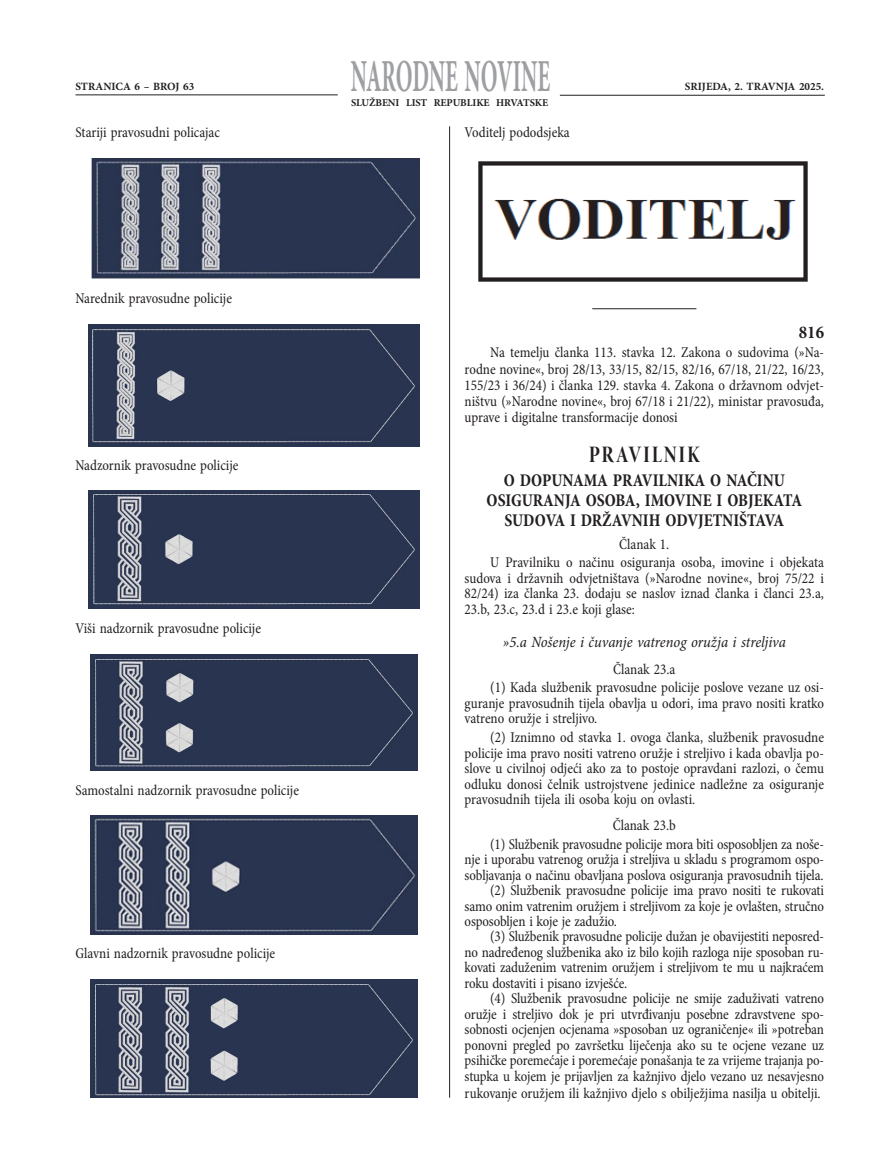
<style>
.page{position:relative;width:872px;height:1170px;background:#fff}
.page>*{position:absolute;margin:0;border:0;box-sizing:border-box;transform-origin:0 0}
.t1{font:700 45.9px "Minion Pro";letter-spacing:-.01em;color:#9d9fa2;scale:.48 1}
.TB-NA16{font:24px "Minion Pro Bold Cn Disp";letter-spacing:.08em;color:#231f20;scale:.94 1}
.T-12_9_fett_S{font:700 condensed 18px/20px "Minion Pro";color:#231f20;text-align:center;scale:.94 1}
.Broj_D{font:700 condensed 18px "Minion Pro";color:#231f20}
.T-10_9_sred{font:italic condensed 15.75px "Minion Pro";letter-spacing:-.005em;color:#231f20}
.T-9_8{font:condensed 15px/15.5px "Minion Pro";letter-spacing:-.01em;color:#231f20;text-align:justify;scale:.95 1}
.T-9_8_bez_uvl{font:condensed 15px "Minion Pro";color:#231f20;scale:.95 1}
.Clanak{font:condensed 15px "Minion Pro";color:#231f20;scale:.95 1}
.t2{font:700 11.1px "Minion Pro";color:#231f20}
.t3{font:700 10.5px "Minion Pro";letter-spacing:-.01em;color:#231f20}
</style>
<div class="page">
<hr style="left:449px;top:126px;width:1px;height:971px;background:#231f20">
<hr style="left:560px;top:95px;width:264px;height:1px;background:#231f20">
<hr style="left:75px;top:95px;width:263px;height:1px;background:#231f20">
<hr style="left:592px;top:308px;width:104px;height:1px;background:#231f20">
<img style="left:478px;top:161px;width:330px;height:121px">
<img style="left:91px;top:158px;width:329px;height:121px">
<img style="left:88px;top:325px;width:332px;height:121px">
<img style="left:88px;top:491px;width:331px;height:117px">
<img style="left:91px;top:654px;width:326px;height:116px">
<img style="left:91px;top:815px;width:326px;height:119px">
<img style="left:91px;top:979px;width:326px;height:118px">
<p class="t2" style="left:75px;top:79px;width:120px">STRANICA 6 – BROJ 63</p>
<p class="T-9_8_bez_uvl" style="left:75px;top:123px;width:153px">Stariji pravosudni policajac</p>
<h1 class="t1" style="left:351px;top:44px;width:417px">NARODNE NOVINE</h1>
<p class="t3" style="left:351px;top:95px;width:198px">SLUŽBENI LIST REPUBLIKE HRVATSKE</p>
<p class="T-9_8_bez_uvl" style="left:464px;top:123px;width:112px">Voditelj pododsjeka</p>
<p class="t2" style="left:685px;top:79px;width:141px">SRIJEDA, 2. TRAVNJA 2025.</p>
<p class="T-9_8_bez_uvl" style="left:75px;top:288px;width:166px">Narednik pravosudne policije</p>
<p class="T-9_8_bez_uvl" style="left:75px;top:455px;width:173px">Nadzornik pravosudne policije</p>
<p class="T-9_8_bez_uvl" style="left:75px;top:618px;width:197px">Viši nadzornik pravosudne policije</p>
<p class="T-9_8_bez_uvl" style="left:75px;top:779px;width:237px">Samostalni nadzornik pravosudne policije</p>
<p class="T-9_8_bez_uvl" style="left:75px;top:943px;width:212px">Glavni nadzornik pravosudne policije</p>
<p class="Broj_D" style="left:799px;top:320px;width:27px">816</p>
<p class="T-9_8" style="left:464px;top:344px;width:380px;line-height:16.2px;text-indent:26px">Na temelju članka 113. stavka 12. Zakona o sudovima (»Na&shy;rodne novine«, broj 28/13, 33/15, 82/15, 82/16, 67/18, 21/22, 16/23, 155/23 i 36/24) i članka 129. stavka 4. Zakona o državnom odvjet&shy;ništvu (»Narodne novine«, broj 67/18 i 21/22), ministar pravosuđa, uprave i digitalne transformacije donosi</p>
<p class="TB-NA16" style="left:589px;top:438px;width:120px">PRAVILNIK</p>
<p class="T-12_9_fett_S" style="left:486px;top:470px;width:337px">O DOPUNAMA PRAVILNIKA O NAČINU<br>OSIGURANJA OSOBA, IMOVINE I OBJEKATA<br>SUDOVA I DRŽAVNIH ODVJETNIŠTAVA</p>
<p class="Clanak" style="left:619px;top:534px;width:54px">Članak 1.</p>
<p class="T-9_8" style="left:464px;top:555px;width:380px;text-indent:26px">U Pravilniku o načinu osiguranja osoba, imovine i objekata sudova i državnih odvjetništava (»Narodne novine«, broj 75/22 i 82/24) iza članka 23. dodaju se naslov iznad članka i članci 23.a, 23.b, 23.c, 23.d i 23.e koji glase:</p>
<p class="T-10_9_sred" style="left:503px;top:631px;width:284px">»5.a Nošenje i čuvanje vatrenog oružja i streljiva</p>
<p class="Clanak" style="left:613px;top:659px;width:67px">Članak 23.a</p>
<p class="T-9_8" style="left:464px;top:680px;width:380px;text-indent:26px">(1) Kada službenik pravosudne policije poslove vezane uz osi&shy;guranje pravosudnih tijela obavlja u odori, ima pravo nositi kratko vatreno oružje i streljivo.</p>
<p class="T-9_8" style="left:464px;top:729px;width:380px;text-indent:26px">(2) Iznimno od stavka 1. ovoga članka, službenik pravosudne policije ima pravo nositi vatreno oružje i streljivo i kada obavlja po&shy;slove u civilnoj odjeći ako za to postoje opravdani razlozi, o čemu odluku donosi čelnik ustrojstvene jedinice nadležne za osiguranje pravosudnih tijela ili osoba koju on ovlasti.</p>
<p class="Clanak" style="left:613px;top:815px;width:68px">Članak 23.b</p>
<p class="T-9_8" style="left:464px;top:836px;width:380px;text-indent:26px">(1) Službenik pravosudne policije mora biti osposobljen za noše&shy;nje i uporabu vatrenog oružja i streljiva u skladu s programom ospo&shy;sobljavanja o načinu obavljana poslova osiguranja pravosudnih tijela.</p>
<p class="T-9_8" style="left:464px;top:882px;width:380px;text-indent:26px">(2) Službenik pravosudne policije ima pravo nositi te rukovati samo onim vatrenim oružjem i streljivom za koje je ovlašten, stručno osposobljen i koje je zadužio.</p>
<p class="T-9_8" style="left:464px;top:929px;width:380px;text-indent:26px">(3) Službenik pravosudne policije dužan je obavijestiti neposred&shy;no nadređenog službenika ako iz bilo kojih razloga nije sposoban ru&shy;kovati zaduženim vatrenim oružjem i streljivom te mu u najkraćem roku dostaviti i pisano izvješće.</p>
<p class="T-9_8" style="left:464px;top:990px;width:380px;text-indent:26px">(4) Službenik pravosudne policije ne smije zaduživati vatreno oružje i streljivo dok je pri utvrđivanju posebne zdravstvene spo&shy;sobnosti ocjenjen ocjenama »sposoban uz ograničenje« ili »potreban ponovni pregled po završetku liječenja ako su te ocjene vezane uz psihičke poremećaje i poremećaje ponašanja te za vrijeme trajanja po&shy;stupka u kojem je prijavljen za kažnjivo djelo vezano uz nesavjesno rukovanje oružjem ili kažnjivo djelo s obilježjima nasilja u obitelji.</p>
</div>
